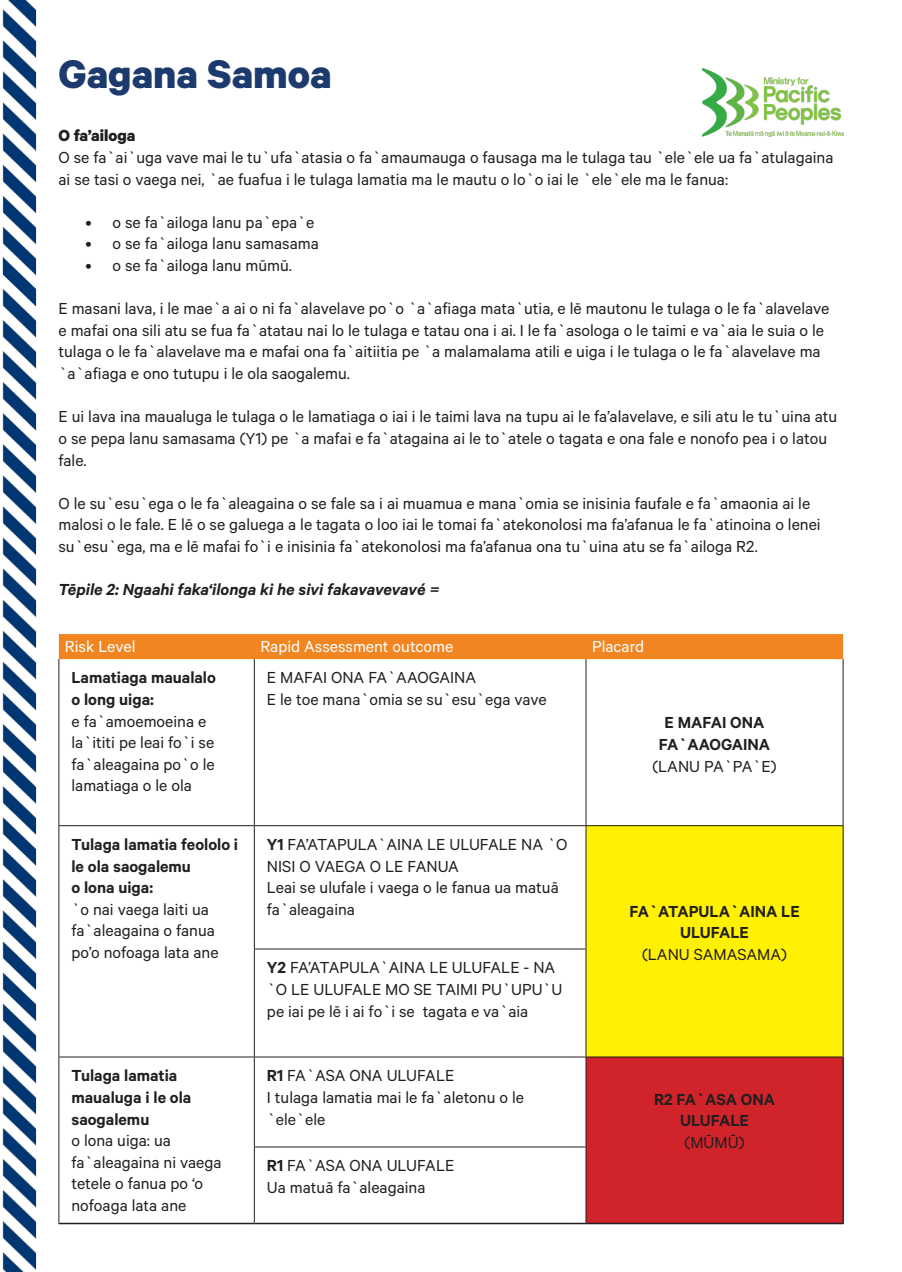
<style>
.page{position:relative;width:902px;height:1272px;background:#fff}
.page>*{position:absolute;margin:0;border:0;box-sizing:border-box;transform-origin:0 0}
.t1{font:700 45px "Calibre";color:#1d3a6f}
.t2{font:18px/21.6px "Calibre";color:#231f20}
.t3{font:600 18px/21.6px "Calibre";color:#231f20;text-align:center}
.t4{font:italic 600 18px "Calibre";color:#231f20}
.t5{font:18px "Calibre";color:#fff}
.t6{font:700 18px "Calibre";color:#231f20}
.s1{font-weight:600}
</style>
<div class="page">
<img style="left:703px;top:69px;width:140px;height:68px">
<div style="left:59px;top:634px;width:784px;height:25px;background:#f18521"></div>
<div style="left:586px;top:826px;width:257px;height:231px;background:#fff101"></div>
<div style="left:586px;top:1057px;width:257px;height:166px;background:#d1232a"></div>
<hr style="left:58px;top:1223px;width:196px;height:1px;background:#231f20">
<hr style="left:254px;top:1223px;width:332px;height:1px;background:#231f20">
<hr style="left:586px;top:1223px;width:257px;height:1px;background:#231f20">
<hr style="left:58px;top:659px;width:1px;height:166px;background:#231f20">
<hr style="left:254px;top:659px;width:1px;height:166px;background:#231f20">
<hr style="left:586px;top:659px;width:1px;height:166px;background:#231f20">
<hr style="left:843px;top:659px;width:1px;height:166px;background:#231f20">
<hr style="left:58px;top:825px;width:196px;height:1px;background:#231f20">
<hr style="left:58px;top:826px;width:1px;height:123px;background:#231f20">
<hr style="left:58px;top:949px;width:1px;height:107px;background:#231f20">
<hr style="left:254px;top:825px;width:332px;height:1px;background:#231f20">
<hr style="left:254px;top:826px;width:1px;height:122px;background:#231f20">
<hr style="left:586px;top:825px;width:257px;height:1px;background:#231f20">
<hr style="left:586px;top:826px;width:1px;height:122px;background:#231f20">
<hr style="left:843px;top:826px;width:1px;height:123px;background:#231f20">
<hr style="left:843px;top:949px;width:1px;height:107px;background:#231f20">
<hr style="left:254px;top:948px;width:332px;height:1px;background:#231f20">
<hr style="left:254px;top:949px;width:1px;height:107px;background:#231f20">
<hr style="left:586px;top:949px;width:1px;height:107px;background:#231f20">
<hr style="left:58px;top:1056px;width:196px;height:1px;background:#231f20">
<hr style="left:58px;top:1057px;width:1px;height:90px;background:#231f20">
<hr style="left:58px;top:1147px;width:1px;height:76px;background:#231f20">
<hr style="left:254px;top:1056px;width:332px;height:1px;background:#231f20">
<hr style="left:254px;top:1057px;width:1px;height:89px;background:#231f20">
<hr style="left:586px;top:1056px;width:257px;height:1px;background:#231f20">
<hr style="left:586px;top:1057px;width:1px;height:89px;background:#231f20">
<hr style="left:843px;top:1057px;width:1px;height:90px;background:#231f20">
<hr style="left:843px;top:1147px;width:1px;height:76px;background:#231f20">
<hr style="left:254px;top:1146px;width:332px;height:1px;background:#231f20">
<hr style="left:254px;top:1147px;width:1px;height:76px;background:#231f20">
<hr style="left:586px;top:1147px;width:1px;height:76px;background:#231f20">
<img style="left:2px;top:0;width:35px;height:1272px">
<p class="t1" style="left:58px;top:46px;width:275px">Gagana Samoa</p>
<p class="t6" style="left:58px;top:125px;width:79px">O fa’ailoga</p>
<p class="t2" style="left:58px;top:146px;width:776px">O se fa`ai`uga vave mai le tu`ufa`atasia o fa`amaumauga o fausaga ma le tulaga tau `ele`ele ua fa`atulagaina ai se tasi o vaega nei, `ae fuafua i le tulaga lamatia ma le mautu o lo`o iai le `ele`ele ma le fanua:</p>
<p class="t2" style="left:86px;top:211px;width:230px">• o se fa`ailoga lanu pa`epa`e</p>
<p class="t2" style="left:86px;top:232px;width:235px">• o se fa`ailoga lanu samasama</p>
<p class="t2" style="left:86px;top:254px;width:208px">• o se fa`ailoga lanu mūmū.</p>
<p class="t2" style="left:58px;top:297px;width:772px">E masani lava, i le mae`a ai o ni fa`alavelave po`o `a`afiaga mata`utia, e lē mautonu le tulaga o le fa`alavelave e mafai ona sili atu se fua fa`atatau nai lo le tulaga e tatau ona i ai. I le fa`asologa o le taimi e va`aia le suia o le tulaga o le fa`alavelave ma e mafai ona fa`aitiitia pe `a malamalama atili e uiga i le tulaga o le fa`alavelave ma `a`afiaga e ono tutupu i le ola saogalemu.</p>
<p class="t2" style="left:58px;top:405px;width:780px">E ui lava ina maualuga le tulaga o le lamatiaga o iai i le taimi lava na tupu ai le fa’alavelave, e sili atu le tu`uina atu o se pepa lanu samasama (Y1) pe `a mafai e fa`atagaina ai le to`atele o tagata e ona fale e nonofo pea i o latou fale.</p>
<p class="t2" style="left:58px;top:492px;width:764px">O le su`esu`ega o le fa`aleagaina o se fale sa i ai muamua e mana`omia se inisinia faufale e fa`amaonia ai le malosi o le fale. E lē o se galuega a le tagata o loo iai le tomai fa`atekonolosi ma fa’afanua le fa`atinoina o lenei su`esu`ega, ma e lē mafai fo`i e inisinia fa`atekonolosi ma fa’afanua ona tu`uina atu se fa`ailoga R2.</p>
<p class="t4" style="left:58px;top:579px;width:383px">Tēpile 2: Ngaahi faka‘ilonga ki he sivi fakavavevavé =</p>
<p class="t5" style="left:65px;top:636px;width:72px">Risk Level</p>
<p class="t5" style="left:260px;top:636px;width:194px">Rapid Assessment outcome</p>
<p class="t5" style="left:592px;top:636px;width:54px">Placard</p>
<p class="t3" style="left:71px;top:666px;width:146px">Lamatiaga maualalo</p>
<p class="t3" style="left:71px;top:688px;width:84px">o long uiga:</p>
<p class="t2" style="left:71px;top:710px;width:145px">e fa`amoemoeina e la`ititi pe leai fo`i se fa`aleagaina po`o le lamatiaga o le ola</p>
<p class="t2" style="left:267px;top:666px;width:211px">E MAFAI ONA FA`AAOGAINA</p>
<p class="t2" style="left:267px;top:688px;width:281px">E le toe mana`omia se su`esu`ega vave</p>
<p class="t3" style="left:659px;top:711px;width:113px">E MAFAI ONA<br>FA`AAOGAINA</p>
<p class="t2" style="left:652px;top:755px;width:126px">(LANU PA`PA`E)</p>
<p class="t3" style="left:71px;top:833px;width:168px;text-align:left">Tulaga lamatia feololo i le ola saogalemu</p>
<p class="t3" style="left:71px;top:876px;width:83px">o lona uiga:</p>
<p class="t2" style="left:71px;top:898px;width:149px">`o nai vaega laiti ua fa`aleagaina o fanua po’o nofoaga lata ane</p>
<p class="t3" style="left:71px;top:1064px;width:121px;text-align:left">Tulaga lamatia maualuga i le ola saogalemu</p>
<p class="t2" style="left:71px;top:1129px;width:152px">o lona uiga: ua fa`aleagaina ni vaega tetele o fanua po ‘o nofoaga lata ane</p>
<p class="t2" style="left:267px;top:833px;width:302px"><span class="s1">Y1</span> FA’ATAPULA`AINA LE ULUFALE NA `O<br>NISI O VAEGA O LE FANUA</p>
<p class="t2" style="left:267px;top:876px;width:293px">Leai se ulufale i vaega o le fanua ua matuā fa`aleagaina</p>
<p class="t2" style="left:267px;top:956px;width:297px"><span class="s1">Y2</span> FA’ATAPULA`AINA LE ULUFALE - NA `O LE ULUFALE MO SE TAIMI PU`UPU`U</p>
<p class="t2" style="left:267px;top:999px;width:263px">pe iai pe lē i ai fo`i se tagata e va`aia</p>
<p class="t3" style="left:629px;top:900px;width:172px">FA`ATAPULA`AINA LE<br>ULUFALE</p>
<p class="t2" style="left:642px;top:943px;width:146px">(LANU SAMASAMA)</p>
<p class="t2" style="left:267px;top:1064px;width:189px"><span class="s1">R1</span> FA`ASA ONA ULUFALE</p>
<p class="t2" style="left:267px;top:1086px;width:259px">I tulaga lamatia mai le fa`aletonu o le `ele`ele</p>
<p class="t3" style="left:654px;top:1088px;width:122px">R2 FA`ASA ONA<br>ULUFALE</p>
<p class="t2" style="left:685px;top:1131px;width:61px">(MŪMŪ)</p>
<p class="t2" style="left:267px;top:1154px;width:189px"><span class="s1">R1</span> FA`ASA ONA ULUFALE</p>
<p class="t2" style="left:267px;top:1176px;width:160px">Ua matuā fa`aleagaina</p>
</div>
